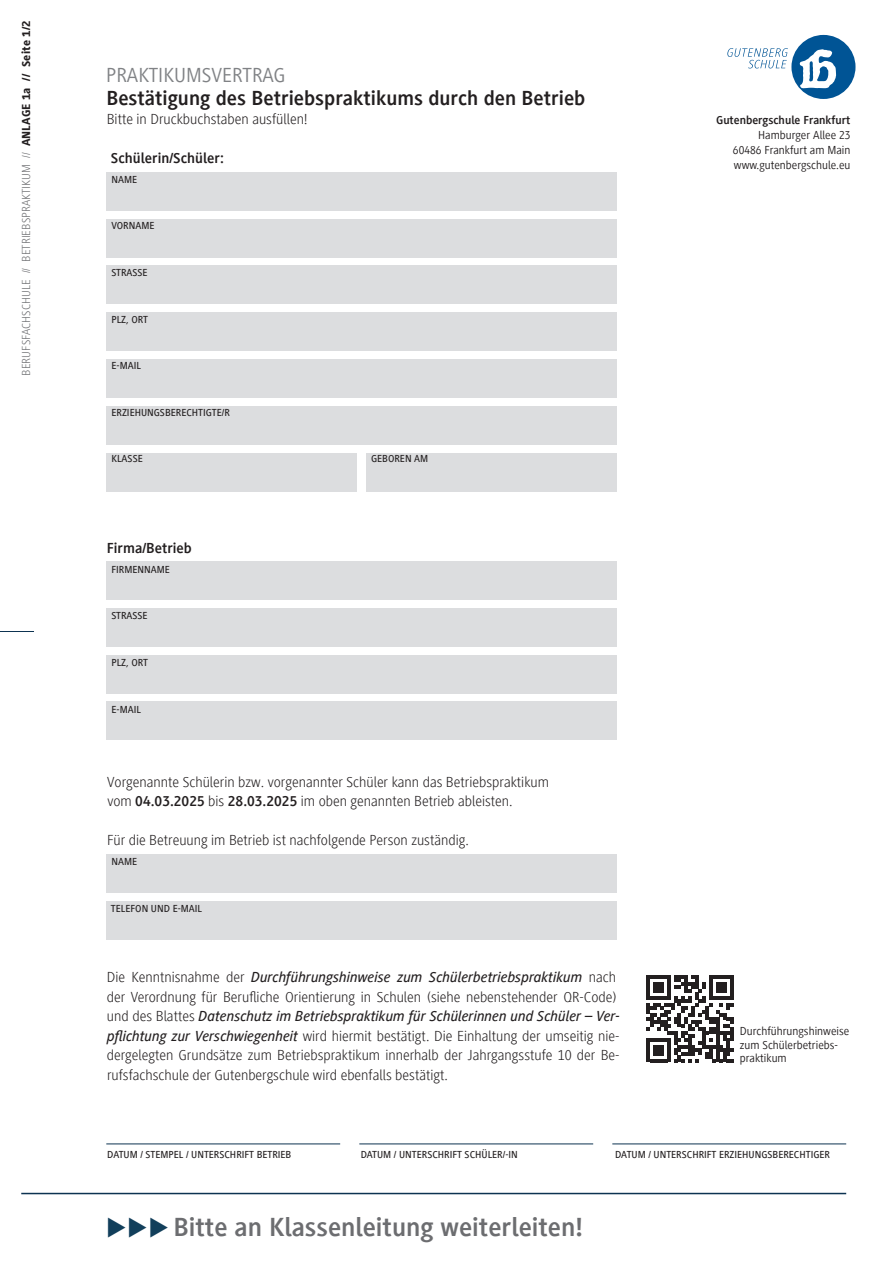
<style>
.page{position:relative;width:893px;height:1263px;background:#fff}
.page>*{position:absolute;margin:0;border:0;box-sizing:border-box;transform-origin:0 0}
.t1{font:700 27px "Generis Sans Com";color:#6c6d70}
.t2{font:700 21px "Generis Sans Com";color:#231f20}
.t3{font:21px "Generis Sans Com";color:#808285}
.t4{font:300 15px/19.5px "Generis Sans Com";color:#231f20}
.t5{font:700 15px "Generis Sans Com";color:#231f20}
.t6{font:12px/15px "Generis Sans Com";color:#231f20;text-align:justify}
.t7{font:300 12px "Generis Sans Com";letter-spacing:.01em;color:#6c6d70}
.t8{font:700 12px "Generis Sans Com";color:#231f20}
.t9{font:500 10.5px "Generis Sans Com";color:#231f20}
.s1{font-weight:800;color:#231f20}
.s2{font-weight:700}
.s3{font-weight:500;font-style:italic}
.s4{color:#123f5b}
</style>
<div class="page">
<div style="left:106px;top:855px;width:511px;height:38px;background:#dcdddf"></div>
<div style="left:106px;top:901px;width:511px;height:39px;background:#dcdddf"></div>
<div style="left:106px;top:172px;width:511px;height:38px;background:#dcdddf"></div>
<div style="left:106px;top:219px;width:511px;height:38px;background:#dcdddf"></div>
<div style="left:106px;top:266px;width:511px;height:38px;background:#dcdddf"></div>
<div style="left:106px;top:313px;width:511px;height:38px;background:#dcdddf"></div>
<div style="left:106px;top:359px;width:511px;height:39px;background:#dcdddf"></div>
<div style="left:106px;top:406px;width:511px;height:38px;background:#dcdddf"></div>
<div style="left:106px;top:453px;width:251px;height:38px;background:#dcdddf"></div>
<hr style="left:0;top:631px;width:34px;height:1px;background:#0d3351">
<div style="left:791px;top:35px;width:64px;height:64px;background:#005495;border-radius:50%"></div>
<svg style="left:800px;top:49px;width:36px;height:39px"></svg>
<svg style="left:727px;top:48px;width:61px;height:20px"></svg>
<div style="left:366px;top:453px;width:251px;height:38px;background:#dcdddf"></div>
<div style="left:106px;top:561px;width:511px;height:39px;background:#dcdddf"></div>
<div style="left:106px;top:608px;width:511px;height:38px;background:#dcdddf"></div>
<div style="left:106px;top:655px;width:511px;height:38px;background:#dcdddf"></div>
<div style="left:106px;top:702px;width:511px;height:38px;background:#dcdddf"></div>
<hr style="left:106px;top:1143px;width:234px;height:1px;background:#0d3351">
<hr style="left:359px;top:1143px;width:234px;height:1px;background:#0d3351">
<hr style="left:612px;top:1143px;width:234px;height:1px;background:#0d3351">
<hr style="left:21px;top:1193px;width:825px;height:1px;background:#0d3351">
<svg style="left:646px;top:975px;width:88px;height:87px"></svg>
<p class="t7" style="left:19px;top:376px;width:357px;rotate:-90deg">BERUFSFACHSCHULE // BETRIEBSPRAKTIKUM // <span class="s1">ANLAGE 1a // Seite 1/2</span></p>
<h2 class="t3" style="left:106px;top:64px;width:180px">PRAKTIKUMSVERTRAG</h2>
<h2 class="t2" style="left:106px;top:86px;width:480px">Bestätigung des Betriebspraktikums durch den Betrieb</h2>
<p class="t4" style="left:107px;top:109px;width:203px">Bitte in Druckbuchstaben ausfüllen!</p>
<p class="t5" style="left:111px;top:150px;width:114px">Schülerin/Schüler:</p>
<p class="t9" style="left:111px;top:173px;width:27px">NAME</p>
<p class="t9" style="left:111px;top:220px;width:45px">VORNAME</p>
<p class="t9" style="left:111px;top:267px;width:38px">STRASSE</p>
<p class="t9" style="left:111px;top:313px;width:38px">PLZ, ORT</p>
<p class="t9" style="left:111px;top:360px;width:31px">E-MAIL</p>
<p class="t9" style="left:111px;top:407px;width:120px">ERZIEHUNGSBERECHTIGTE/R</p>
<p class="t9" style="left:111px;top:453px;width:33px">KLASSE</p>
<p class="t9" style="left:371px;top:453px;width:59px">GEBOREN AM</p>
<p class="t5" style="left:107px;top:540px;width:86px">Firma/Betrieb</p>
<p class="t9" style="left:111px;top:563px;width:60px">FIRMENNAME</p>
<p class="t9" style="left:111px;top:610px;width:38px">STRASSE</p>
<p class="t9" style="left:111px;top:657px;width:38px">PLZ, ORT</p>
<p class="t9" style="left:111px;top:703px;width:31px">E-MAIL</p>
<p class="t4" style="left:107px;top:772px;width:443px">Vorgenannte Schülerin bzw. vorgenannter Schüler kann das Betriebspraktikum vom <span class="s2">04.03.2025</span> bis <span class="s2">28.03.2025</span> im oben genannten Betrieb ableisten.</p>
<p class="t4" style="left:107px;top:831px;width:363px">Für die Betreuung im Betrieb ist nachfolgende Person zuständig.</p>
<p class="t9" style="left:111px;top:856px;width:27px">NAME</p>
<p class="t9" style="left:111px;top:903px;width:93px">TELEFON UND E-MAIL</p>
<p class="t4" style="left:107px;top:967px;width:515px">Die Kenntnisnahme der <span class="s3">Durchführungshinweise zum Schülerbetriebspraktikum</span> nach der Verordnung für Berufliche Orientierung in Schulen (siehe nebenstehender QR-Code) und des Blattes <span class="s3">Datenschutz im Betriebspraktikum für Schülerinnen und Schüler – Ver&shy;pflichtung zur Verschwiegenheit</span> wird hiermit bestätigt. Die Einhaltung der umseitig nie&shy;dergelegten Grundsätze zum Betriebspraktikum innerhalb der Jahrgangsstufe 10 der Be&shy;rufsfachschule der Gutenbergschule wird ebenfalls bestätigt.</p>
<p class="t8" style="left:716px;top:113px;width:136px">Gutenbergschule Frankfurt</p>
<p class="t6" style="left:733px;top:127px;width:119px;text-indent:25px">Hamburger Allee 23<br>60486 Frankfurt am Main www.gutenbergschule.eu</p>
<p class="t6" style="left:740px;top:1024px;width:111px;line-height:13.5px;text-align:left">Durchführungshinweise zum Schülerbetriebs&shy;praktikum</p>
<p class="t9" style="left:107px;top:1148px;width:186px">DATUM / STEMPEL / UNTERSCHRIFT BETRIEB</p>
<p class="t9" style="left:361px;top:1148px;width:159px">DATUM / UNTERSCHRIFT SCHÜLER/-IN</p>
<p class="t9" style="left:615px;top:1148px;width:216px">DATUM / UNTERSCHRIFT ERZIEHUNGSBERECHTIGER</p>
<h1 class="t1" style="left:106px;top:1212px;width:478px"><span class="s4">◆◆◆</span> Bitte an Klassenleitung weiterleiten!</h1>
</div>
